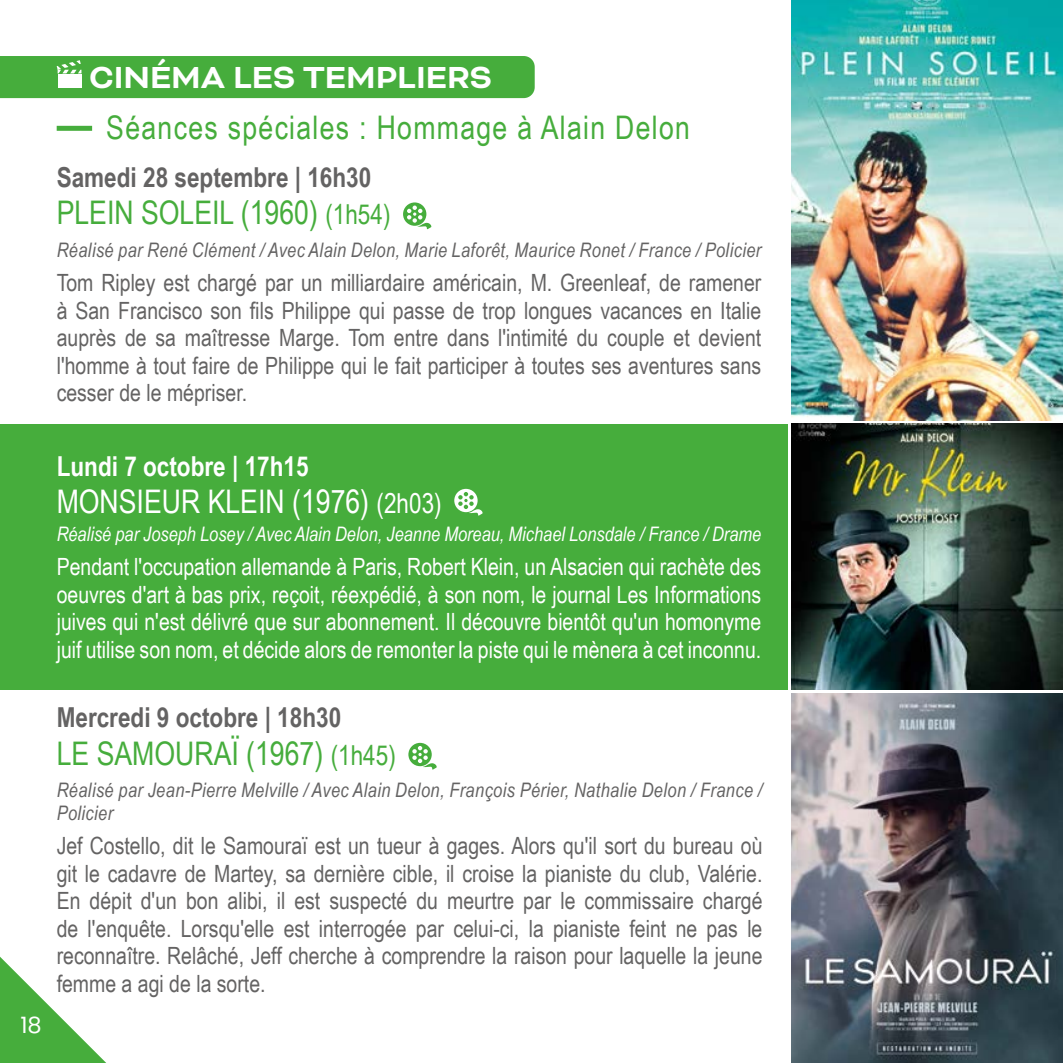
<style>
.page{position:relative;width:1063px;height:1063px;background:#fff}
.page>*{position:absolute;margin:0;border:0;box-sizing:border-box;transform-origin:0 0}
.t1{font:700 35px "Bicyclette";color:#fff}
.t2{font:32.5px "Arial Narrow";color:#46ad3c}
.t3{font:32.5px "Arial Narrow";letter-spacing:.04em;color:#46ad3c}
.t4{font:32.5px "Arial Narrow";color:#fff}
.t5{font:700 27.5px "Arial Narrow";color:#646363}
.t6{font:700 27.5px "Arial Narrow";color:#fff}
.t7{font:23.75px/27.5px "Arial Narrow";color:#646363;text-align:justify}
.t8{font:23.75px/27.5px "Arial Narrow";color:#fff;text-align:justify}
.t9{font:22.5px "Poppins";color:#fff}
.t10{font:italic 20px/22.5px "Arial Narrow";letter-spacing:.02em;color:#646363}
.t11{font:italic 20px "Arial Narrow";color:#fff}
.s1{font-size:27.5px}
</style>
<div class="page">
<div style="left:0;top:424px;width:788px;height:265px;background:#46ad3c"></div>
<div style="left:0;top:56px;width:535px;height:42px;background:#46ad3c"></div>
<svg style="left:403px;top:202px;width:28px;height:27px"></svg>
<svg style="left:408px;top:743px;width:29px;height:27px"></svg>
<div style="left:57px;top:126px;width:35px;height:5px;background:#46ad3c"></div>
<svg style="left:0;top:957px;width:106px;height:106px"></svg>
<svg style="left:454px;top:489px;width:29px;height:27px"></svg>
<img style="left:791px;top:0;width:272px;height:420px">
<img style="left:791px;top:424px;width:272px;height:265px">
<img style="left:791px;top:693px;width:272px;height:370px">
<h1 class="t1" style="left:89px;top:57px;width:405px">CINÉMA LES TEMPLIERS</h1>
<h2 class="t3" style="left:106px;top:104px;width:585px">Séances spéciales : Hommage à Alain Delon</h2>
<p class="t5" style="left:57px;top:156px;width:316px">Samedi 28 septembre | 16h30</p>
<h2 class="t2" style="left:57px;top:189px;width:335px">PLEIN SOLEIL (1960) <span class="s1">(1h54)</span></h2>
<p class="t10" style="left:57px;top:238px;width:706px">Réalisé par René Clément / Avec Alain Delon, Marie Laforêt, Maurice Ronet / France / Policier</p>
<p class="t7" style="left:57px;top:268px;width:706px">Tom Ripley est chargé par un milliardaire américain, M. Greenleaf, de ramener à San Francisco son fils Philippe qui passe de trop longues vacances en Italie auprès de sa maîtresse Marge. Tom entre dans l'intimité du couple et devient l'homme à tout faire de Philippe qui le fait participer à toutes ses aventures sans cesser de le mépriser.</p>
<p class="t6" style="left:57px;top:445px;width:253px">Lundi 7 octobre | 17h15</p>
<h2 class="t4" style="left:57px;top:478px;width:387px">MONSIEUR KLEIN (1976) <span class="s1">(2h03)</span></h2>
<p class="t11" style="left:57px;top:520px;width:706px">Réalisé par Joseph Losey / Avec Alain Delon, Jeanne Moreau, Michael Lonsdale / France / Drame</p>
<p class="t8" style="left:57px;top:552px;width:706px">Pendant l'occupation allemande à Paris, Robert Klein, un Alsacien qui rachète des oeuvres d'art à bas prix, reçoit, réexpédié, à son nom, le journal Les Informations juives qui n'est délivré que sur abonnement. Il découvre bientôt qu'un homonyme juif utilise son nom, et décide alors de remonter la piste qui le mènera à cet inconnu.</p>
<p class="t9" style="left:20px;top:1012px;width:23px">18</p>
<p class="t5" style="left:57px;top:697px;width:286px">Mercredi 9 octobre | 18h30</p>
<h2 class="t2" style="left:57px;top:729px;width:341px">LE SAMOURAÏ (1967) <span class="s1">(1h45)</span></h2>
<p class="t10" style="left:57px;top:778px;width:707px">Réalisé par Jean-Pierre Melville / Avec Alain Delon, François Périer, Nathalie Delon / France /<br>Policier</p>
<p class="t7" style="left:57px;top:831px;width:707px">Jef Costello, dit le Samouraï est un tueur à gages. Alors qu'il sort du bureau où git le cadavre de Martey, sa dernière cible, il croise la pianiste du club, Valérie.<br>En dépit d'un bon alibi, il est suspecté du meurtre par le commissaire chargé de l'enquête. Lorsqu'elle est interrogée par celui-ci, la pianiste feint ne pas le reconnaître. Relâché, Jeff cherche à comprendre la raison pour laquelle la jeune femme a agi de la sorte.</p>
</div>
